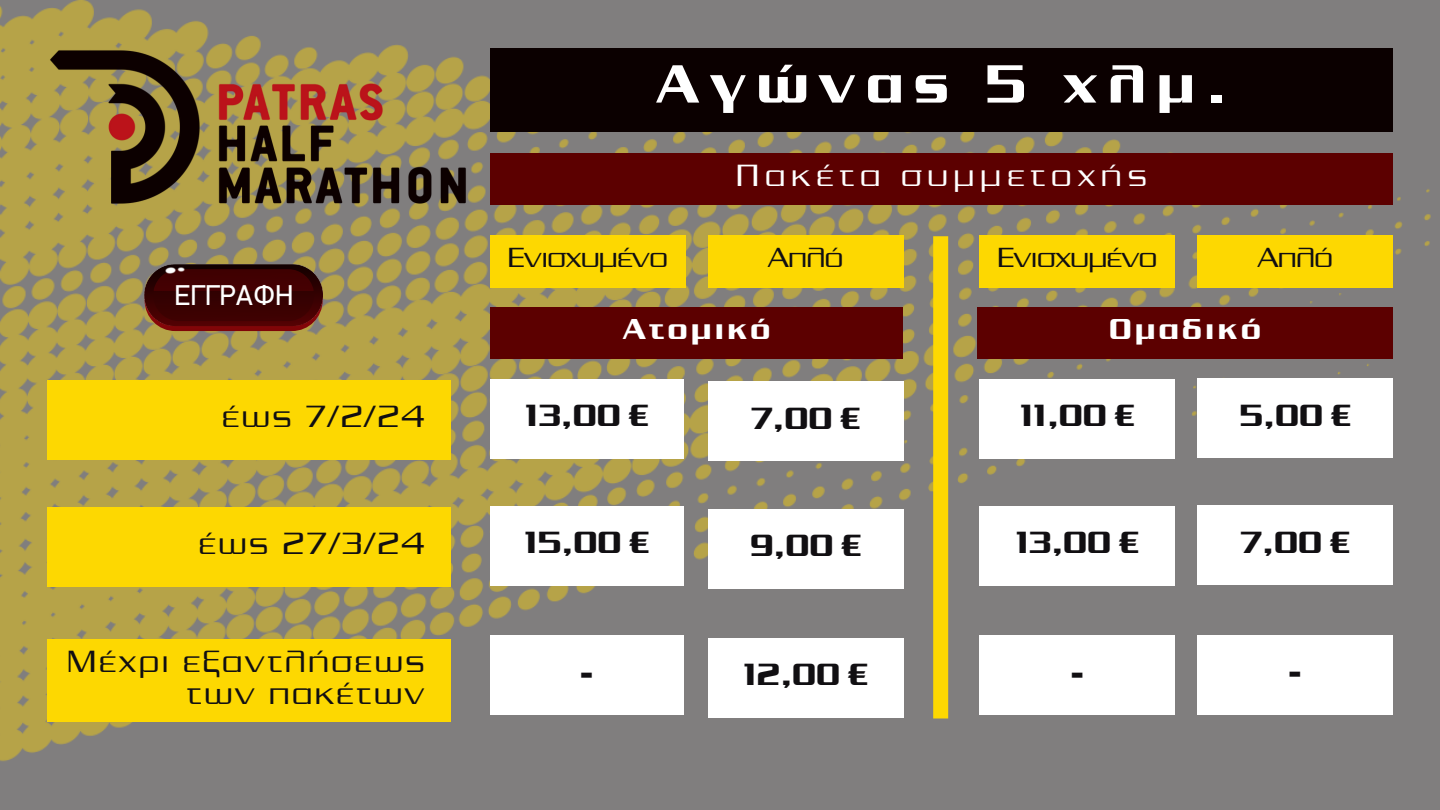
<style>
.page{position:relative;width:1440px;height:810px;background:#fff}
.page>*{position:absolute;margin:0;border:0;box-sizing:border-box;transform-origin:0 0}
.t1{font:700 58.3px "B Fstargate";letter-spacing:.19em;color:#fff}
.t2{font:700 33.3px "B Fstargate";color:#110f12}
.t3{font:33.3px "B Fstargate";letter-spacing:.09em;color:#110f12}
.t4{font:33.3px "B Fstargate";letter-spacing:.19em;color:#fff}
.t5{font:700 31.3px "B Fstargate";letter-spacing:.11em;color:#fff}
.t6{font:30px "B Fstargate";color:#110f12}
.t7{font:28.8px "PF Din Display";color:#fff}
</style>
<div class="page">
<img style="left:0;top:0;width:1440px;height:810px">
<div style="left:490px;top:235px;width:195px;height:53px;background:#fdd801"></div>
<div style="left:708px;top:235px;width:195px;height:53px;background:#fdd801"></div>
<div style="left:490px;top:307px;width:413px;height:51px;background:#5c0000"></div>
<div style="left:977px;top:307px;width:416px;height:51px;background:#5c0000"></div>
<div style="left:980px;top:235px;width:195px;height:53px;background:#fdd801"></div>
<div style="left:1198px;top:235px;width:195px;height:53px;background:#fdd801"></div>
<div style="left:47px;top:380px;width:404px;height:80px;background:#fdd801"></div>
<div style="left:490px;top:379px;width:193px;height:80px;background:#fff"></div>
<div style="left:708px;top:381px;width:195px;height:80px;background:#fff"></div>
<div style="left:980px;top:379px;width:195px;height:80px;background:#fff"></div>
<div style="left:1198px;top:378px;width:195px;height:80px;background:#fff"></div>
<div style="left:47px;top:507px;width:404px;height:80px;background:#fdd801"></div>
<div style="left:490px;top:506px;width:193px;height:80px;background:#fff"></div>
<div style="left:708px;top:509px;width:195px;height:79px;background:#fff"></div>
<div style="left:980px;top:506px;width:195px;height:80px;background:#fff"></div>
<div style="left:47px;top:640px;width:404px;height:82px;background:#fdd801"></div>
<div style="left:490px;top:635px;width:193px;height:80px;background:#fff"></div>
<div style="left:708px;top:638px;width:195px;height:80px;background:#fff"></div>
<div style="left:980px;top:635px;width:195px;height:80px;background:#fff"></div>
<div style="left:1198px;top:635px;width:195px;height:80px;background:#fff"></div>
<div style="left:1198px;top:505px;width:195px;height:80px;background:#fff"></div>
<div style="left:490px;top:153px;width:903px;height:52px;background:#5c0000"></div>
<div style="left:933px;top:236px;width:15px;height:482px;background:#fdd801"></div>
<img style="left:47px;top:48px;width:422px;height:158px">
<div style="left:490px;top:48px;width:903px;height:83px;background:#0b0000"></div>
<div style="left:145px;top:270px;width:177px;height:61px;background:#810508;border-radius:31px"></div>
<img style="left:145px;top:265px;width:177px;height:62px">
<div style="left:153px;top:269px;width:161px;height:52px;background:#370101;border-radius:26px"></div>
<svg style="left:154px;top:266px;width:160px;height:25px"></svg>
<p class="t1" style="left:656px;top:65px;width:572px">Αγώνας 5 χλμ .</p>
<p class="t4" style="left:736px;top:165px;width:412px">Πακέτα συμ μ ετοχής</p>
<p class="t7" style="left:174px;top:283px;width:120px">ΕΓΓΡΑΦΗ</p>
<p class="t6" style="left:508px;top:248px;width:161px">Ενισχυμ ένο</p>
<p class="t6" style="left:768px;top:248px;width:76px">Απλό</p>
<p class="t6" style="left:997px;top:248px;width:161px">Ενισχυμ ένο</p>
<p class="t6" style="left:1258px;top:248px;width:76px">Απλό</p>
<p class="t5" style="left:623px;top:319px;width:149px">Ατομ ικό</p>
<p class="t5" style="left:1109px;top:319px;width:153px">Ομαδικό</p>
<p class="t3" style="left:222px;top:406px;width:204px">έως 7/2/24</p>
<p class="t2" style="left:525px;top:405px;width:124px">13,00 €</p>
<p class="t2" style="left:751px;top:407px;width:110px">7,00 €</p>
<p class="t2" style="left:1020px;top:405px;width:116px">11,00 €</p>
<p class="t2" style="left:1240px;top:404px;width:112px">5,00 €</p>
<p class="t3" style="left:199px;top:533px;width:227px">έως 27/3/24</p>
<p class="t2" style="left:525px;top:532px;width:126px">15,00 €</p>
<p class="t2" style="left:750px;top:535px;width:112px">9,00 €</p>
<p class="t2" style="left:1016px;top:532px;width:124px">13,00 €</p>
<p class="t2" style="left:1241px;top:531px;width:110px">7,00 €</p>
<p class="t3" style="left:67px;top:651px;width:358px">Μέχρι εξαντλήσεως</p>
<p class="t3" style="left:187px;top:683px;width:239px">των πακέτων</p>
<p class="t2" style="left:580px;top:661px;width:14px">-</p>
<p class="t2" style="left:743px;top:664px;width:126px">12,00 €</p>
<p class="t2" style="left:1071px;top:661px;width:14px">-</p>
<p class="t2" style="left:1289px;top:661px;width:14px">-</p>
</div>
